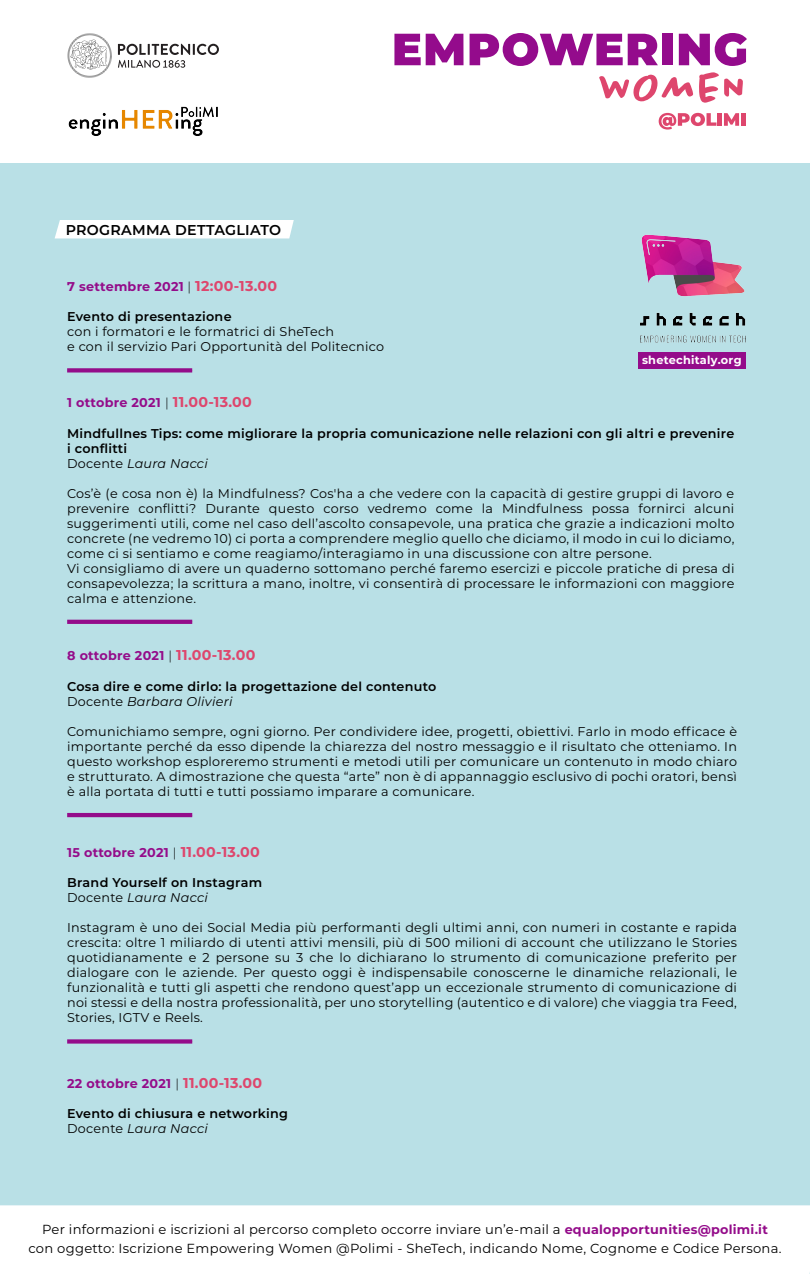
<style>
.page{position:relative;width:810px;height:1274px;background:#b9e0e6}
.page>*{position:absolute;margin:0;border:0;box-sizing:border-box;transform-origin:0 0}
.t1{font:600 14.25px "Montserrat";letter-spacing:.02em;color:#000}
.t2{font:13.12px/19.5px "Montserrat";letter-spacing:.02em;color:#000;text-align:center}
.t3{font:12.75px/15px "Montserrat";letter-spacing:.02em;color:#000}
.t4{font:600 12.75px/15px "Montserrat";letter-spacing:.02em;color:#000}
.t5{font:700 12.75px "Montserrat";letter-spacing:.02em;color:#940c8a}
.t6{font:700 11.32px "Montserrat";letter-spacing:.02em;color:#fff}
.s1{font-weight:300;color:#000}
.s2{font-size:14.25px;color:#de466d}
.s3{font-weight:400}
.s4{font-weight:400;font-style:italic}
.s5{font-weight:700;font-size:12.75px;color:#940c8a}
</style>
<div class="page">
<div style="left:0;top:0;width:810px;height:163px;background:#fff"></div>
<img style="left:68px;top:106px;width:150px;height:30px">
<svg style="left:67px;top:368px;width:125px;height:4px"></svg>
<svg style="left:67px;top:620px;width:125px;height:4px"></svg>
<hr style="left:67px;top:813px;width:125px;height:4px;background:#940c8a">
<svg style="left:67px;top:1039px;width:125px;height:4px"></svg>
<div style="left:55px;top:220px;width:239px;height:18px;background:#fff"></div>
<img style="left:640px;top:234px;width:106px;height:109px">
<div style="left:638px;top:353px;width:108px;height:16px;background:#940c8a"></div>
<svg style="left:394px;top:34px;width:70px;height:31px"></svg>
<svg style="left:470px;top:33px;width:188px;height:33px"></svg>
<div style="left:662px;top:34px;width:11px;height:31px;background:#940b8c"></div>
<svg style="left:679px;top:33px;width:68px;height:33px"></svg>
<svg style="left:599px;top:75px;width:94px;height:26px"></svg>
<svg style="left:699px;top:72px;width:44px;height:31px"></svg>
<svg style="left:659px;top:113px;width:57px;height:17px"></svg>
<hr style="left:718px;top:113px;width:4px;height:13px;background:#de466d">
<svg style="left:724px;top:113px;width:15px;height:13px"></svg>
<hr style="left:741px;top:113px;width:4px;height:13px;background:#de466d">
<svg style="left:118px;top:44px;width:101px;height:24px"></svg>
<svg style="left:67px;top:33px;width:45px;height:45px"></svg>
<div style="left:0;top:1205px;width:810px;height:69px;background:#fff"></div>
<p class="t1" style="left:66px;top:220px;width:217px">PROGRAMMA DETTAGLIATO</p>
<p class="t5" style="left:67px;top:277px;width:212px">7 settembre 2021 <span class="s1">|</span> <span class="s2">12:00-13.00</span></p>
<p class="t4" style="left:67px;top:308px;width:166px">Evento di presentazione</p>
<p class="t3" style="left:67px;top:323px;width:318px">con i formatori e le formatrici di SheTech<br>e con il servizio Pari Opportunità del Politecnico</p>
<p class="t6" style="left:642px;top:352px;width:101px">shetechitaly.org</p>
<p class="t5" style="left:67px;top:393px;width:186px">1 ottobre 2021 <span class="s1">|</span> <span class="s2">11.00-13.00</span></p>
<p class="t4" style="left:67px;top:426px;width:669px">Mindfullnes Tips: come migliorare la propria comunicazione nelle relazioni con gli altri e prevenire i conflitti<br><span class="s3">Docente</span> <span class="s4">Laura Nacci</span></p>
<p class="t3" style="left:67px;top:486px;width:669px">Cos’è (e cosa non è) la Mindfulness? Cos'ha a che vedere con la capacità di gestire gruppi di lavoro e prevenire conflitti? Durante questo corso vedremo come la Mindfulness possa fornirci alcuni suggerimenti utili, come nel caso dell’ascolto consapevole, una pratica che grazie a indicazioni molto concrete (ne vedremo 10) ci porta a comprendere meglio quello che diciamo, il modo in cui lo diciamo, come ci si sentiamo e come reagiamo/interagiamo in una discussione con altre persone.<br>Vi consigliamo di avere un quaderno sottomano perché faremo esercizi e piccole pratiche di presa di consapevolezza; la scrittura a mano, inoltre, vi consentirà di processare le informazioni con maggiore calma e attenzione.</p>
<p class="t5" style="left:67px;top:646px;width:190px">8 ottobre 2021 <span class="s1">|</span> <span class="s2">11.00-13.00</span></p>
<p class="t4" style="left:67px;top:679px;width:371px">Cosa dire e come dirlo: la progettazione del contenuto<br><span class="s3">Docente</span> <span class="s4">Barbara Olivieri</span></p>
<p class="t3" style="left:67px;top:724px;width:671px;text-align:justify">Comunichiamo sempre, ogni giorno. Per condividere idee, progetti, obiettivi. Farlo in modo efficace è importante perché da esso dipende la chiarezza del nostro messaggio e il risultato che otteniamo. In questo workshop esploreremo strumenti e metodi utili per comunicare un contenuto in modo chiaro e strutturato. A dimostrazione che questa “arte” non è di appannaggio esclusivo di pochi oratori, bensì è alla portata di tutti e tutti possiamo imparare a comunicare.</p>
<p class="t5" style="left:67px;top:843px;width:194px">15 ottobre 2021 <span class="s1">|</span> <span class="s2">11.00-13.00</span></p>
<p class="t4" style="left:67px;top:874px;width:197px">Brand Yourself on Instagram<br><span class="s3">Docente</span> <span class="s4">Laura Nacci</span></p>
<p class="t3" style="left:67px;top:919px;width:671px;text-align:justify">Instagram è uno dei Social Media più performanti degli ultimi anni, con numeri in costante e rapida crescita: oltre 1 miliardo di utenti attivi mensili, più di 500 milioni di account che utilizzano le Stories quotidianamente e 2 persone su 3 che lo dichiarano lo strumento di comunicazione preferito per dialogare con le aziende. Per questo oggi è indispensabile conoscerne le dinamiche relazionali, le funzionalità e tutti gli aspetti che rendono quest’app un eccezionale strumento di comunicazione di noi stessi e della nostra professionalità, per uno storytelling (autentico e di valore) che viaggia tra Feed, Stories, IGTV e Reels.</p>
<p class="t5" style="left:67px;top:1074px;width:197px">22 ottobre 2021 <span class="s1">|</span> <span class="s2">11.00-13.00</span></p>
<p class="t4" style="left:67px;top:1105px;width:222px">Evento di chiusura e networking<br><span class="s3">Docente</span> <span class="s4">Laura Nacci</span></p>
<p class="t2" style="left:28px;top:1219px;width:755px">Per informazioni e iscrizioni al percorso completo occorre inviare un’e-mail a <span class="s5">equalopportunities@polimi.it </span>con oggetto: Iscrizione Empowering Women @Polimi - SheTech, indicando Nome, Cognome e Codice Persona.</p>
</div>
